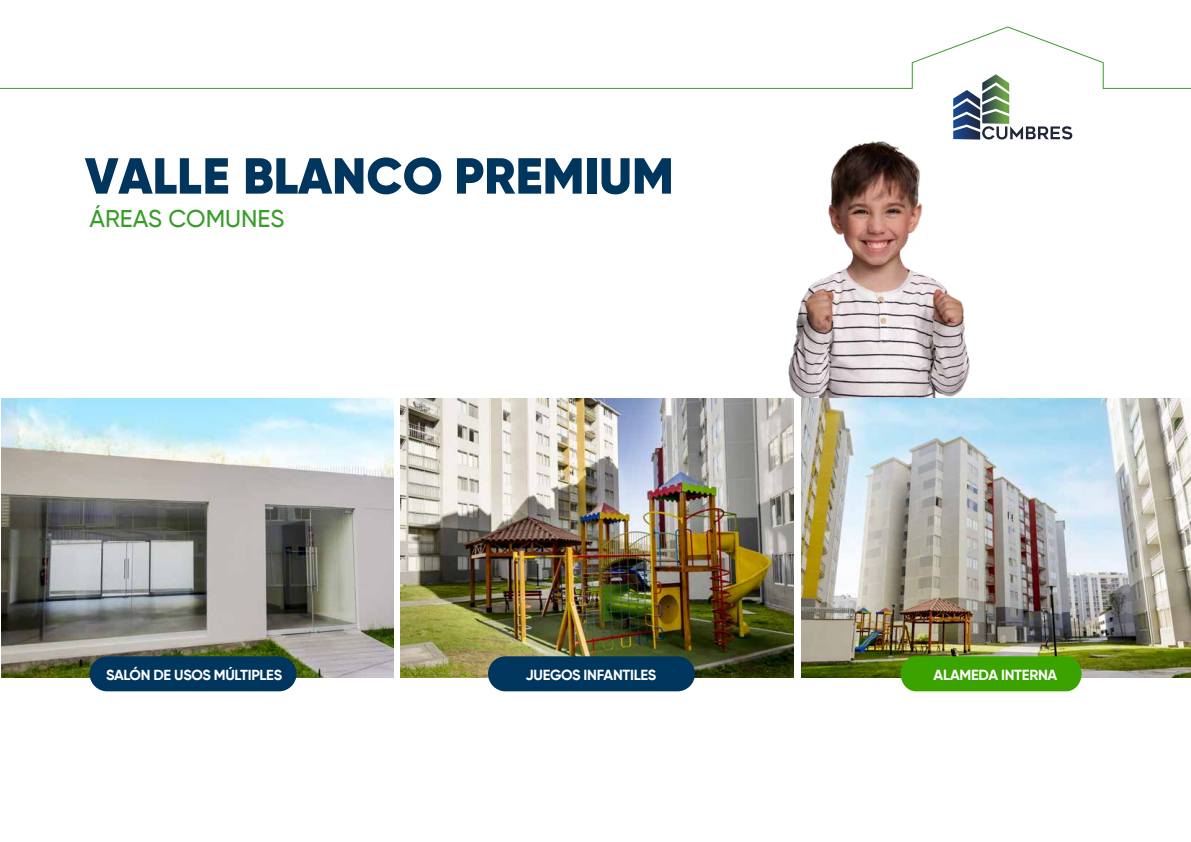
<style>
.page{position:relative;width:1191px;height:842px;background:#fff}
.page>*{position:absolute;margin:0;border:0;box-sizing:border-box;transform-origin:0 0}
.t1{font:900 50.6px "Gilroy";color:#00355d}
.t2{font:500 24.2px "Gilroy";color:#399d2a}
.t3{font:700 14.6px "Gilroy";letter-spacing:-.02em;color:#fff}
.t4{font:700 14.5px "Gilroy";letter-spacing:-.02em;color:#fff}
</style>
<div class="page">
<svg style="left:0;top:26px;width:1191px;height:63px"></svg>
<svg style="left:953px;top:74px;width:119px;height:66px"></svg>
<img style="left:788px;top:132px;width:194px;height:282px">
<img style="left:801px;top:398px;width:390px;height:280px">
<div style="left:900px;top:656px;width:181px;height:35px;background:#3ba300"></div>
<img style="left:401px;top:398px;width:392px;height:280px">
<div style="left:488px;top:656px;width:207px;height:35px;background:#00355d;border-radius:18px"></div>
<img style="left:1px;top:398px;width:393px;height:280px">
<div style="left:90px;top:656px;width:206px;height:35px;background:#00355d;border-radius:18px"></div>
<h1 class="t1" style="left:85px;top:144px;width:590px">VALLE BLANCO PREMIUM</h1>
<h2 class="t2" style="left:89px;top:204px;width:197px">ÁREAS COMUNES</h2>
<p class="t4" style="left:106px;top:666px;width:178px">SALÓN DE USOS MÚLTIPLES</p>
<p class="t3" style="left:525px;top:666px;width:132px">JUEGOS INFANTILES</p>
<p class="t3" style="left:933px;top:666px;width:125px">ALAMEDA INTERNA</p>
</div>
